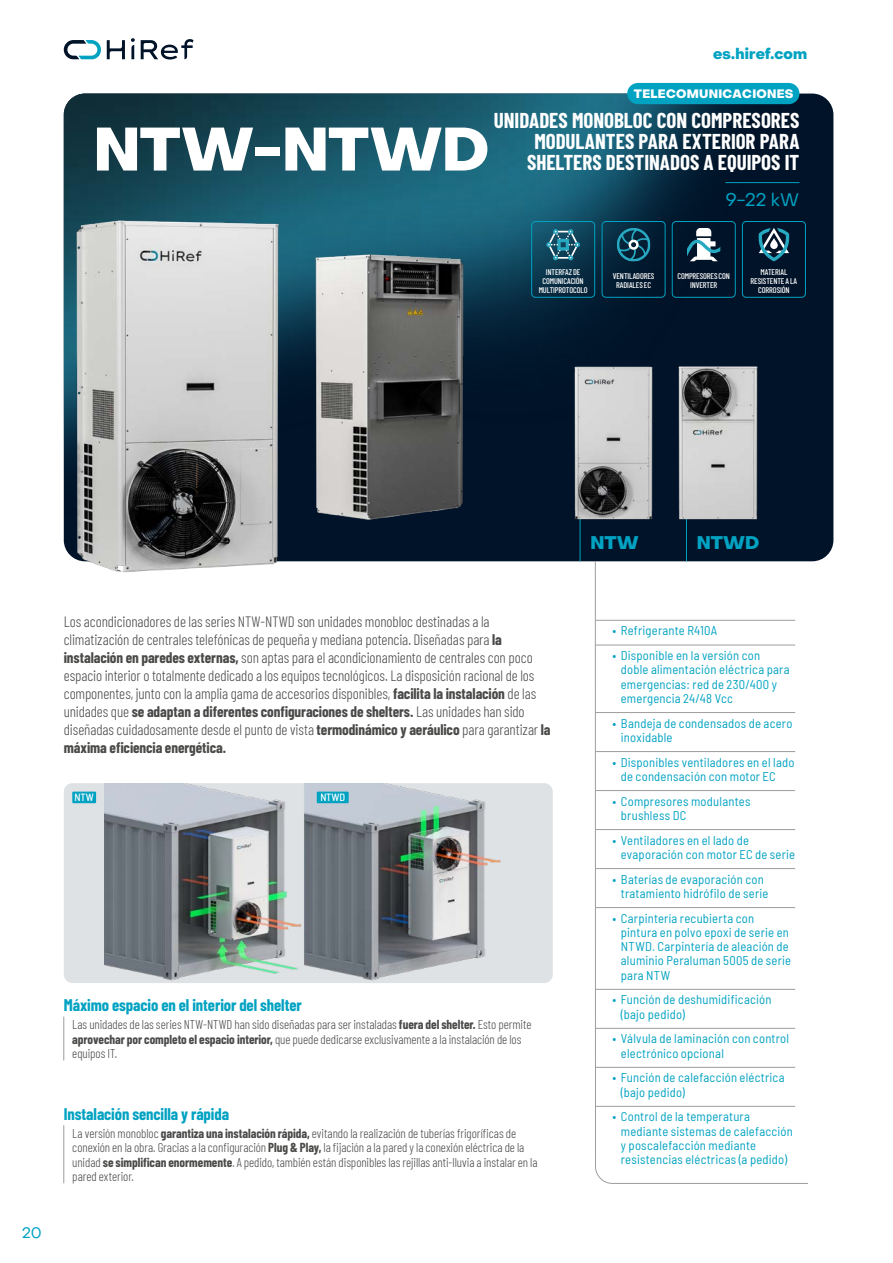
<style>
.page{position:relative;width:893px;height:1263px;background:#fff}
.page>*{position:absolute;margin:0;border:0;box-sizing:border-box;transform-origin:0 0}
.t1{font:800 60px "PP Object Sans";letter-spacing:-.01em;color:#fff}
.t2{font:700 21px/21px "Barlow Condensed";color:#fff;text-align:right}
.t3{font:800 18px "PP Object Sans";color:#00a2c2}
.t4{font:18px "PP Object Sans";color:#00a2c2}
.t5{font:700 16.5px "Barlow Condensed";letter-spacing:-.005em;color:#00a2c2}
.t6{font:300 15px/18px "Barlow Condensed";letter-spacing:-.005em;color:#4a4a49}
.t7{font:800 15px "PP Object Sans";letter-spacing:.01em;color:#00a2c2}
.t8{font:15px "PP Object Sans";color:#00a2c2}
.t9{font:semi-condensed 12.75px/14.2px "Barlow";letter-spacing:.02em;color:#00a2c2}
.t10{font:300 12.75px/14.2px "Barlow Condensed";letter-spacing:-.005em;color:#4a4a49}
.t11{font:800 12px "Object Sans";letter-spacing:.025em;color:#fff}
.t12{font:500 semi-condensed 10.5px "Barlow";letter-spacing:-.02em;color:#fff}
.t13{font:500 8.25px/9px "Barlow Condensed";letter-spacing:-.01em;color:#fff;text-align:center}
.s1{font-weight:700}
</style>
<div class="page">
<div style="left:64px;top:94px;width:769px;height:467px;background:#001328;border-radius:21px"></div>
<img style="left:64px;top:94px;width:759px;height:440px">
<hr style="left:580px;top:462px;width:1px;height:99px;background:#00a2c2">
<hr style="left:686px;top:462px;width:1px;height:99px;background:#00a2c2">
<div style="left:64px;top:783px;width:489px;height:200px;background:#dfe2e5;border-radius:9px"></div>
<hr style="left:64px;top:1017px;width:1px;height:43px;background:#9d9d9c">
<img style="left:105px;top:783px;width:396px;height:198px">
<svg style="left:595px;top:561px;width:213px;height:623px"></svg>
<div style="left:627px;top:83px;width:172px;height:21px;background:#00a2c2;border-radius:11px"></div>
<div style="left:72px;top:792px;width:24px;height:11px;background:#00a2c2"></div>
<div style="left:317px;top:792px;width:32px;height:11px;background:#00a2c2"></div>
<img style="left:565px;top:361px;width:97px;height:166px">
<img style="left:670px;top:361px;width:96px;height:166px">
<img style="left:71px;top:210px;width:219px;height:363px">
<img style="left:306px;top:248px;width:163px;height:280px">
<hr style="left:725px;top:182px;width:74px;height:1px;background:#00a2c2">
<div style="left:602px;top:221px;width:63px;height:77px;border:1px solid #00a2c2;border-radius:4px"></div>
<svg style="left:617px;top:228px;width:33px;height:33px"></svg>
<div style="left:531px;top:221px;width:64px;height:77px;border:1px solid #00a2c2;border-radius:4px"></div>
<svg style="left:546px;top:229px;width:34px;height:31px"></svg>
<div style="left:672px;top:221px;width:64px;height:77px;border:1px solid #00a2c2;border-radius:4px"></div>
<svg style="left:687px;top:228px;width:34px;height:33px"></svg>
<div style="left:742px;top:221px;width:64px;height:77px;border:1px solid #00a2c2;border-radius:4px"></div>
<svg style="left:758px;top:228px;width:32px;height:33px"></svg>
<hr style="left:595px;top:620px;width:200px;height:1px;background:#9d9d9c">
<hr style="left:595px;top:645px;width:200px;height:1px;background:#9d9d9c">
<hr style="left:595px;top:712px;width:200px;height:1px;background:#9d9d9c">
<hr style="left:595px;top:751px;width:200px;height:1px;background:#9d9d9c">
<hr style="left:595px;top:790px;width:200px;height:1px;background:#9d9d9c">
<hr style="left:595px;top:829px;width:200px;height:1px;background:#9d9d9c">
<hr style="left:595px;top:868px;width:200px;height:1px;background:#9d9d9c">
<hr style="left:595px;top:907px;width:200px;height:1px;background:#9d9d9c">
<hr style="left:595px;top:989px;width:200px;height:1px;background:#9d9d9c">
<hr style="left:595px;top:1028px;width:200px;height:1px;background:#9d9d9c">
<hr style="left:595px;top:1067px;width:200px;height:1px;background:#9d9d9c">
<hr style="left:595px;top:1106px;width:200px;height:1px;background:#9d9d9c">
<hr style="left:64px;top:1125px;width:1px;height:58px;background:#9d9d9c">
<svg style="left:64px;top:38px;width:130px;height:22px"></svg>
<p class="t7" style="left:713px;top:45px;width:96px">es.hiref.com</p>
<p class="t11" style="left:634px;top:86px;width:161px">TELECOMUNICACIONES</p>
<h2 class="t2" style="left:494px;top:109px;width:307px">UNIDADES MONOBLOC CON COMPRESORES<br>MODULANTES PARA EXTERIOR PARA<br>SHELTERS DESTINADOS A EQUIPOS IT</h2>
<h3 class="t4" style="left:725px;top:189px;width:75px">9-22 kW</h3>
<h1 class="t1" style="left:94px;top:113px;width:397px">NTW-NTWD</h1>
<p class="t13" style="left:539px;top:266px;width:50px">INTERFAZ DE<br>COMUNICACIÓN<br>MULTIPROTOCOLO</p>
<p class="t13" style="left:677px;top:271px;width:54px">COMPRESORES CON<br>INVERTER</p>
<p class="t13" style="left:751px;top:266px;width:48px">MATERIAL<br>RESISTENTE A LA<br>CORROSIÓN</p>
<p class="t13" style="left:613px;top:271px;width:43px">VENTILADORES<br>RADIALES EC</p>
<p class="t6" style="left:64px;top:612px;width:488px">Los acondicionadores de las series NTW-NTWD son unidades monobloc destinadas a la climatización de centrales telefónicas de pequeña y mediana potencia. Diseñadas para <span class="s1">la instalación en paredes externas,</span> son aptas para el acondicionamiento de centrales con poco espacio interior o totalmente dedicado a los equipos tecnológicos. La disposición racional de los componentes, junto con la amplia gama de accesorios disponibles, <span class="s1">facilita la instalación</span> de las unidades que <span class="s1">se adaptan a diferentes configuraciones de shelters.</span> Las unidades han sido diseñadas cuidadosamente desde el punto de vista <span class="s1">termodinámico y aeráulico</span> para garantizar <span class="s1">la máxima eficiencia energética.</span></p>
<p class="t12" style="left:75px;top:790px;width:21px">NTW</p>
<p class="t12" style="left:320px;top:790px;width:26px">NTWD</p>
<p class="t8" style="left:22px;top:1224px;width:21px">20</p>
<p class="t5" style="left:64px;top:993px;width:240px">Máximo espacio en el interior del shelter</p>
<p class="t10" style="left:72px;top:1017px;width:461px">Las unidades de las series NTW-NTWD han sido diseñadas para ser instaladas <span class="s1">fuera del shelter.</span> Esto permite <span class="s1">aprovechar por completo el espacio interior,</span> que puede dedicarse exclusivamente a la instalación de los equipos IT.</p>
<p class="t5" style="left:64px;top:1102px;width:167px">Instalación sencilla y rápida</p>
<p class="t10" style="left:72px;top:1125px;width:467px">La versión monobloc <span class="s1">garantiza una instalación rápida,</span> evitando la realización de tuberías frigoríficas de conexión en la obra. Gracias a la configuración <span class="s1">Plug &amp; Play,</span> la fijación a la pared y la conexión eléctrica de la unidad <span class="s1">se simplifican enormemente</span>. A pedido, también están disponibles las rejillas anti-lluvia a instalar en la pared exterior.</p>
<h3 class="t3" style="left:590px;top:531px;width:50px">NTW</h3>
<h3 class="t3" style="left:697px;top:531px;width:64px">NTWD</h3>
<p class="t9" style="left:612px;top:623px;width:106px">• Refrigerante R410A</p>
<p class="t9" style="left:621px;top:647px;width:170px;text-indent:-9px">• Disponible en la versión con doble alimentación eléctrica para emergencias: red de 230/400 y emergencia 24/48 Vcc</p>
<p class="t9" style="left:621px;top:715px;width:173px;text-indent:-9px">• Bandeja de condensados de acero inoxidable</p>
<p class="t9" style="left:621px;top:754px;width:175px;text-indent:-9px">• Disponibles ventiladores en el lado de condensación con motor EC</p>
<p class="t9" style="left:621px;top:793px;width:131px;text-indent:-9px">• Compresores modulantes brushless DC</p>
<p class="t9" style="left:621px;top:832px;width:176px;text-indent:-9px">• Ventiladores en el lado de evaporación con motor EC de serie</p>
<p class="t9" style="left:621px;top:871px;width:149px;text-indent:-9px">• Baterías de evaporación con tratamiento hidrófilo de serie</p>
<p class="t9" style="left:621px;top:910px;width:172px;text-indent:-9px">• Carpintería recubierta con pintura en polvo epoxi de serie en<br>NTWD. Carpintería de aleación de aluminio Peraluman 5005 de serie para NTW</p>
<p class="t9" style="left:621px;top:992px;width:152px;text-indent:-9px">• Función de deshumidificación (bajo pedido)</p>
<p class="t9" style="left:621px;top:1031px;width:170px;text-indent:-9px">• Válvula de laminación con control electrónico opcional</p>
<p class="t9" style="left:621px;top:1070px;width:165px;text-indent:-9px">• Función de calefacción eléctrica (bajo pedido)</p>
<p class="t9" style="left:621px;top:1109px;width:174px;text-indent:-9px">• Control de la temperatura mediante sistemas de calefacción y poscalefacción mediante resistencias eléctricas (a pedido)</p>
</div>
